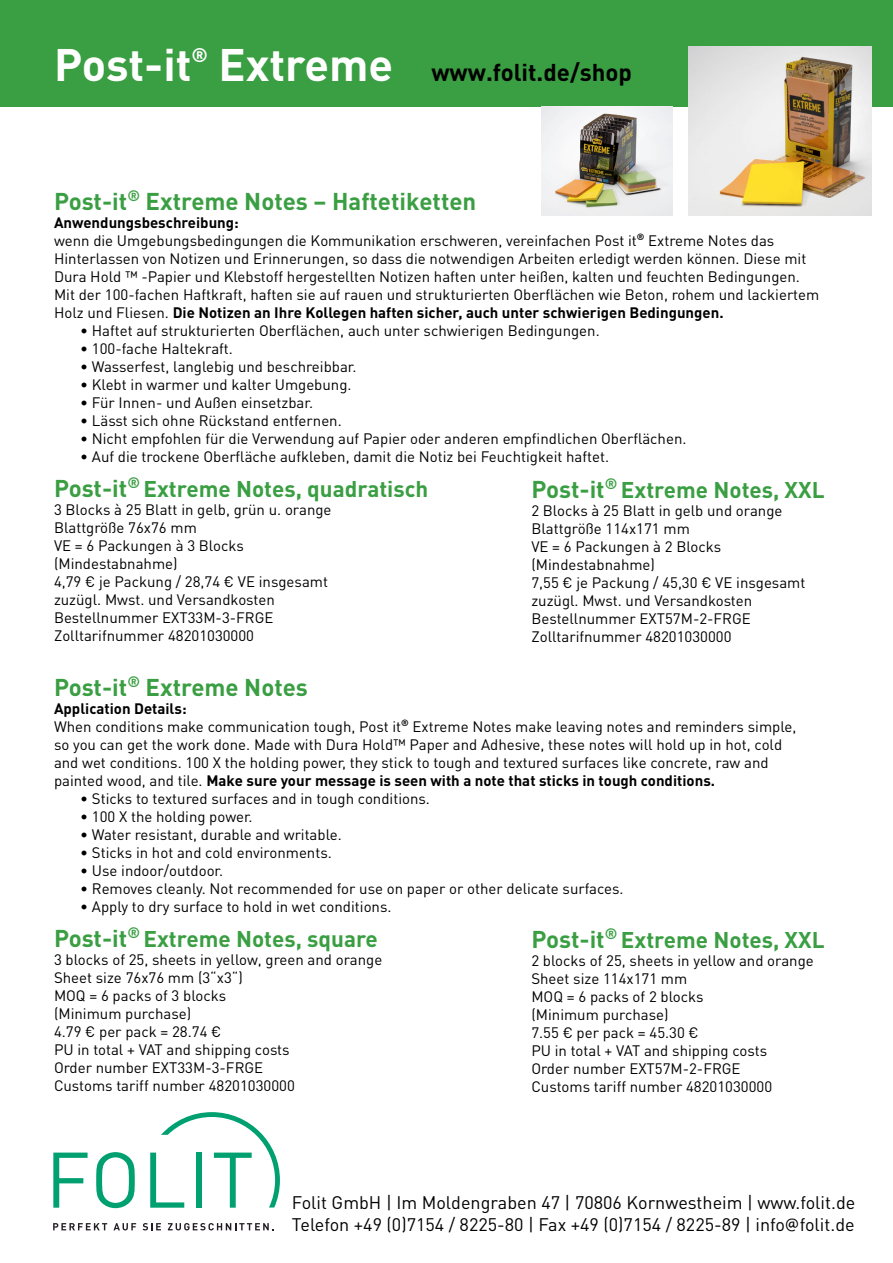
<style>
.page{position:relative;width:893px;height:1263px;background:#fff}
.page>*{position:absolute;margin:0;border:0;box-sizing:border-box;transform-origin:0 0}
.t1{font:700 45px "DINOT";letter-spacing:-.005em;color:#fff}
.t2{font:700 24px "DINOT";color:#3a9e42}
.t3{font:700 24px "DINOT";color:#000}
.t4{font:700 22.5px "DINOT";color:#3a9e42}
.t5{font:700 19.5px "DINOT";color:#fff}
.t6{font:18px "DINOT";color:#000}
.t7{font:15px/18px "DINOT";color:#000}
.t8{font:700 15px "DINOT";color:#000}
.s1{font-size:45px;color:#fff}
.s2{font-weight:700}
.s3{font-size:24px}
</style>
<div class="page">
<svg style="left:53px;top:1152px;width:35px;height:56px"></svg>
<svg style="left:96px;top:1152px;width:39px;height:56px"></svg>
<svg style="left:150px;top:1112px;width:130px;height:96px"></svg>
<svg style="left:53px;top:1223px;width:54px;height:7px"></svg>
<svg style="left:113px;top:1223px;width:23px;height:7px"></svg>
<svg style="left:143px;top:1223px;width:18px;height:7px"></svg>
<svg style="left:168px;top:1223px;width:106px;height:7px"></svg>
<div style="left:0;top:0;width:893px;height:106px;background:#3a9e42"></div>
<img style="left:541px;top:107px;width:132px;height:109px">
<img style="left:688px;top:46px;width:183px;height:170px">
<p class="t1" style="left:54px;top:34px;width:139px">Post-it</p>
<p class="t5" style="left:192px;top:41px;width:18px">®</p>
<p class="t3" style="left:218px;top:56px;width:415px"><span class="s1">Extreme</span> www.folit.de/shop</p>
<p class="t2" style="left:54px;top:185px;width:424px">Post-it<sup>®</sup> Extreme Notes – Haftetiketten</p>
<p class="t8" style="left:54px;top:213px;width:186px">Anwendungsbeschreibung:</p>
<p class="t7" style="left:54px;top:231px;width:722px">wenn die Umgebungsbedingungen die Kommunikation erschweren, vereinfachen Post it<sup>®</sup> Extreme Notes das</p>
<p class="t7" style="left:54px;top:249px;width:754px">Hinterlassen von Notizen und Erinnerungen, so dass die notwendigen Arbeiten erledigt werden können. Diese mit<br>Dura Hold ™ -Papier und Klebstoff hergestellten Notizen haften unter heißen, kalten und feuchten Bedingungen.</p>
<p class="t7" style="left:54px;top:285px;width:767px">Mit der 100-fachen Haftkraft, haften sie auf rauen und strukturierten Oberflächen wie Beton, rohem und lackiertem<br>Holz und Fliesen. <span class="s2">Die Notizen an Ihre Kollegen haften sicher, auch unter schwierigen Bedingungen.</span></p>
<p class="t7" style="left:80px;top:321px;width:521px">• Haftet auf strukturierten Oberflächen, auch unter schwierigen Bedingungen.</p>
<p class="t7" style="left:80px;top:339px;width:154px">• 100-fache Haltekraft.</p>
<p class="t7" style="left:80px;top:357px;width:278px">• Wasserfest, langlebig und beschreibbar.</p>
<p class="t7" style="left:80px;top:375px;width:273px">• Klebt in warmer und kalter Umgebung.</p>
<p class="t7" style="left:80px;top:393px;width:234px">• Für Innen- und Außen einsetzbar.</p>
<p class="t7" style="left:80px;top:411px;width:263px">• Lässt sich ohne Rückstand entfernen.</p>
<p class="t7" style="left:80px;top:429px;width:608px">• Nicht empfohlen für die Verwendung auf Papier oder anderen empfindlichen Oberflächen.</p>
<p class="t7" style="left:80px;top:447px;width:530px">• Auf die trockene Oberfläche aufkleben, damit die Notiz bei Feuchtigkeit haftet.</p>
<p class="t4" style="left:54px;top:473px;width:376px"><span class="s3">Post-it</span><sup>®</sup> Extreme Notes, quadratisch</p>
<p class="t7" style="left:54px;top:500px;width:279px">3 Blocks à 25 Blatt in gelb, grün u. orange</p>
<p class="t7" style="left:54px;top:518px;width:144px">Blattgröße 76x76 mm</p>
<p class="t7" style="left:54px;top:536px;width:191px">VE = 6 Packungen à 3 Blocks</p>
<p class="t7" style="left:54px;top:554px;width:125px">(Mindestabnahme)</p>
<p class="t7" style="left:54px;top:572px;width:276px">4,79 € je Packung / 28,74 € VE insgesamt</p>
<p class="t7" style="left:54px;top:590px;width:222px">zuzügl. Mwst. und Versandkosten</p>
<p class="t7" style="left:54px;top:608px;width:221px">Bestellnummer EXT33M-3-FRGE</p>
<p class="t7" style="left:54px;top:626px;width:202px">Zolltarifnummer 48201030000</p>
<p class="t2" style="left:54px;top:671px;width:255px">Post-it<sup>®</sup> Extreme Notes</p>
<p class="t8" style="left:54px;top:699px;width:134px">Application Details:</p>
<p class="t7" style="left:54px;top:717px;width:744px">When conditions make communication tough, Post it<sup>®</sup> Extreme Notes make leaving notes and reminders simple, so you can get the work done. Made with Dura Hold™ Paper and Adhesive, these notes will hold up in hot, cold and wet conditions. 100 X the holding power, they stick to tough and textured surfaces like concrete, raw and painted wood, and tile. <span class="s2">Make sure your message is seen with a note that sticks in tough conditions.</span></p>
<p class="t7" style="left:80px;top:789px;width:351px">• Sticks to textured surfaces and in tough conditions.</p>
<p class="t7" style="left:80px;top:807px;width:174px">• 100 X the holding power.</p>
<p class="t7" style="left:80px;top:825px;width:263px">• Water resistant, durable and writable.</p>
<p class="t7" style="left:80px;top:843px;width:253px">• Sticks in hot and cold environments.</p>
<p class="t7" style="left:80px;top:861px;width:145px">• Use indoor/outdoor.</p>
<p class="t7" style="left:80px;top:879px;width:545px">• Removes cleanly. Not recommended for use on paper or other delicate surfaces.</p>
<p class="t7" style="left:80px;top:897px;width:313px">• Apply to dry surface to hold in wet conditions.</p>
<p class="t4" style="left:531px;top:474px;width:295px"><span class="s3">Post-it</span><sup>®</sup> Extreme Notes, XXL</p>
<p class="t7" style="left:531px;top:501px;width:253px">2 Blocks à 25 Blatt in gelb und orange</p>
<p class="t7" style="left:531px;top:519px;width:160px">Blattgröße 114x171 mm</p>
<p class="t7" style="left:531px;top:537px;width:191px">VE = 6 Packungen à 2 Blocks</p>
<p class="t7" style="left:531px;top:555px;width:125px">(Mindestabnahme)</p>
<p class="t7" style="left:531px;top:573px;width:276px">7,55 € je Packung / 45,30 € VE insgesamt</p>
<p class="t7" style="left:531px;top:591px;width:222px">zuzügl. Mwst. und Versandkosten</p>
<p class="t7" style="left:531px;top:609px;width:221px">Bestellnummer EXT57M-2-FRGE</p>
<p class="t7" style="left:531px;top:627px;width:202px">Zolltarifnummer 48201030000</p>
<p class="t4" style="left:54px;top:924px;width:325px"><span class="s3">Post-it</span><sup>®</sup> Extreme Notes, square</p>
<p class="t7" style="left:54px;top:950px;width:330px">3 blocks of 25, sheets in yellow, green and orange</p>
<p class="t7" style="left:54px;top:968px;width:190px">Sheet size 76x76 mm (3“x3“)</p>
<p class="t7" style="left:54px;top:986px;width:174px">MOQ = 6 packs of 3 blocks</p>
<p class="t7" style="left:54px;top:1004px;width:139px">(Minimum purchase)</p>
<p class="t7" style="left:54px;top:1022px;width:169px">4.79 € per pack = 28.74 €</p>
<p class="t7" style="left:54px;top:1040px;width:237px">PU in total + VAT and shipping costs</p>
<p class="t7" style="left:54px;top:1058px;width:211px">Order number EXT33M-3-FRGE</p>
<p class="t7" style="left:54px;top:1076px;width:242px">Customs tariff number 48201030000</p>
<p class="t4" style="left:531px;top:924px;width:295px"><span class="s3">Post-it</span><sup>®</sup> Extreme Notes, XXL</p>
<p class="t7" style="left:531px;top:950px;width:284px">2 blocks of 25, sheets in yellow and orange<br>Sheet size 114x171 mm</p>
<p class="t7" style="left:531px;top:986px;width:174px">MOQ = 6 packs of 2 blocks</p>
<p class="t7" style="left:531px;top:1004px;width:139px">(Minimum purchase)</p>
<p class="t7" style="left:531px;top:1022px;width:169px">7.55 € per pack = 45.30 €</p>
<p class="t7" style="left:531px;top:1040px;width:237px">PU in total + VAT and shipping costs</p>
<p class="t7" style="left:531px;top:1058px;width:211px">Order number EXT57M-2-FRGE</p>
<p class="t7" style="left:531px;top:1076px;width:242px">Customs tariff number 48201030000</p>
<p class="t6" style="left:292px;top:1190px;width:565px">Folit GmbH | Im Moldengraben 47 | 70806 Kornwestheim | www.folit.de</p>
<p class="t6" style="left:292px;top:1212px;width:564px">Telefon +49 (0)7154 / 8225-80 | Fax +49 (0)7154 / 8225-89 | info folit.de</p>
</div>
